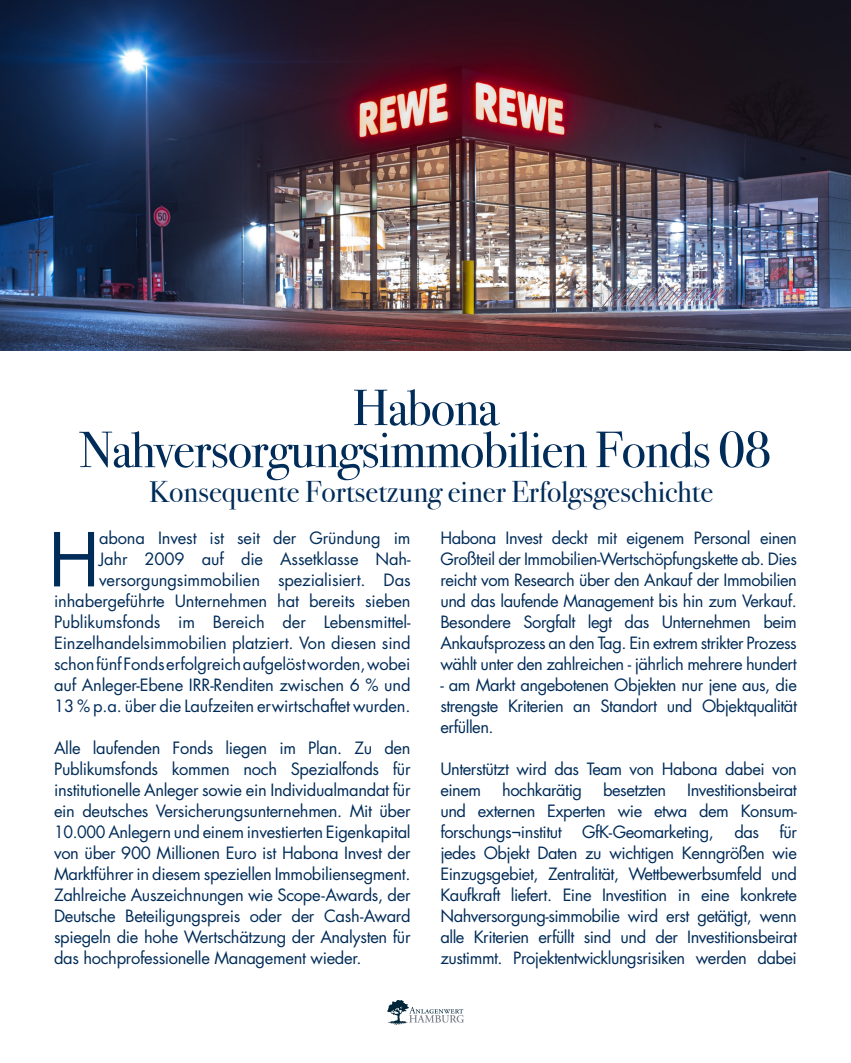
<style>
.page{position:relative;width:851px;height:1063px;background:#fff}
.page>*{position:absolute;margin:0;border:0;box-sizing:border-box;transform-origin:0 0}
.t1{font:72.15px "Futura";color:#002c59}
.t2{font:51px "Bodoni Svty Two ITCTT";letter-spacing:-.02em;color:#002c59}
.t3{font:30px "Bodoni Svty Two ITCTT";color:#002c59}
.t4{font:16.5px/21px "Futura";letter-spacing:-.01em;color:#002c59;text-align:justify}
.t5{font:16.5px/21px "Futura";letter-spacing:-.03em;color:#002c59}
</style>
<div class="page">
<svg style="left:387px;top:1000px;width:77px;height:25px"></svg>
<img style="left:0;top:0;width:850px;height:351px">
<p class="t2" style="left:352px;top:366px;width:147px">Habona</p>
<p class="t2" style="left:79px;top:408px;width:693px">Nahversorgungsimmobilien Fonds 08</p>
<p class="t3" style="left:149px;top:467px;width:565px">Konsequente Fortsetzung einer Erfolgsgeschichte</p>
<p class="t4" style="left:54px;top:528px;width:358px;text-align:right">abona Invest ist seit der Gründung im<br>Jahr 2009 auf die Assetklasse Nah&shy;versorgungsimmobilien spezialisiert. Das inhabergeführte Unternehmen hat bereits sieben Publikumsfonds im Bereich der Lebensmittel-Einzelhandelsimmobilien platziert. Von diesen sind schon fünf Fonds erfolgreich aufgelöst worden, wobei auf Anleger-Ebene IRR-Renditen zwischen 6 % und 13 % p.a. über die Laufzeiten erwirtschaftet wurden.</p>
<p class="t4" style="left:54px;top:738px;width:358px">Alle laufenden Fonds liegen im Plan. Zu den Publikumsfonds kommen noch Spezialfonds für institutionelle Anleger sowie ein Individualmandat für ein deutsches Versicherungsunternehmen. Mit über 10.000 Anlegern und einem investierten Eigenkapital von über 900 Millionen Euro ist Habona Invest der Marktführer in diesem speziellen Immobiliensegment.<br>Zahlreiche Auszeichnungen wie Scope-Awards, der Deutsche Beteiligungspreis oder der Cash-Award spiegeln die hohe Wertschätzung der Analysten für das hochprofessionelle Management wieder.</p>
<p class="t1" style="left:48px;top:510px;width:53px">H</p>
<p class="t4" style="left:440px;top:528px;width:358px">Habona Invest deckt mit eigenem Personal einen Großteil der Immobilien-Wertschöpfungskette ab. Dies reicht vom Research über den Ankauf der Immobilien und das laufende Management bis hin zum Verkauf.<br>Besondere Sorgfalt legt das Unternehmen beim Ankaufsprozess an den Tag. Ein extrem strikter Prozess wählt unter den zahlreichen - jährlich mehrere hundert</p>
<p class="t4" style="left:440px;top:675px;width:358px">- am Markt angebotenen Objekten nur jene aus, die strengste Kriterien an Standort und Objektqualität erfüllen.</p>
<p class="t5" style="left:440px;top:759px;width:358px">Unterstützt wird das Team von Habona dabei von einem</p>
<p class="t4" style="left:440px;top:780px;width:358px;text-indent:247px">Investitionsbeirat und externen Experten wie etwa dem Konsum&shy;forschungs¬institut GfK-Geomarketing, das für jedes Objekt Daten zu wichtigen Kenngrößen wie Einzugsgebiet, Zentralität, Wettbewerbsumfeld und Kaufkraft liefert. Eine Investition in eine konkrete Nahversorgung-simmobilie wird erst getätigt, wenn alle Kriterien erfüllt sind und der Investitionsbeirat zustimmt. Projektentwicklungsrisiken werden dabei</p>
<p class="t5" style="left:502px;top:780px;width:81px">hochkarätig</p>
<p class="t5" style="left:603px;top:780px;width:65px">besetzten</p>
</div>
